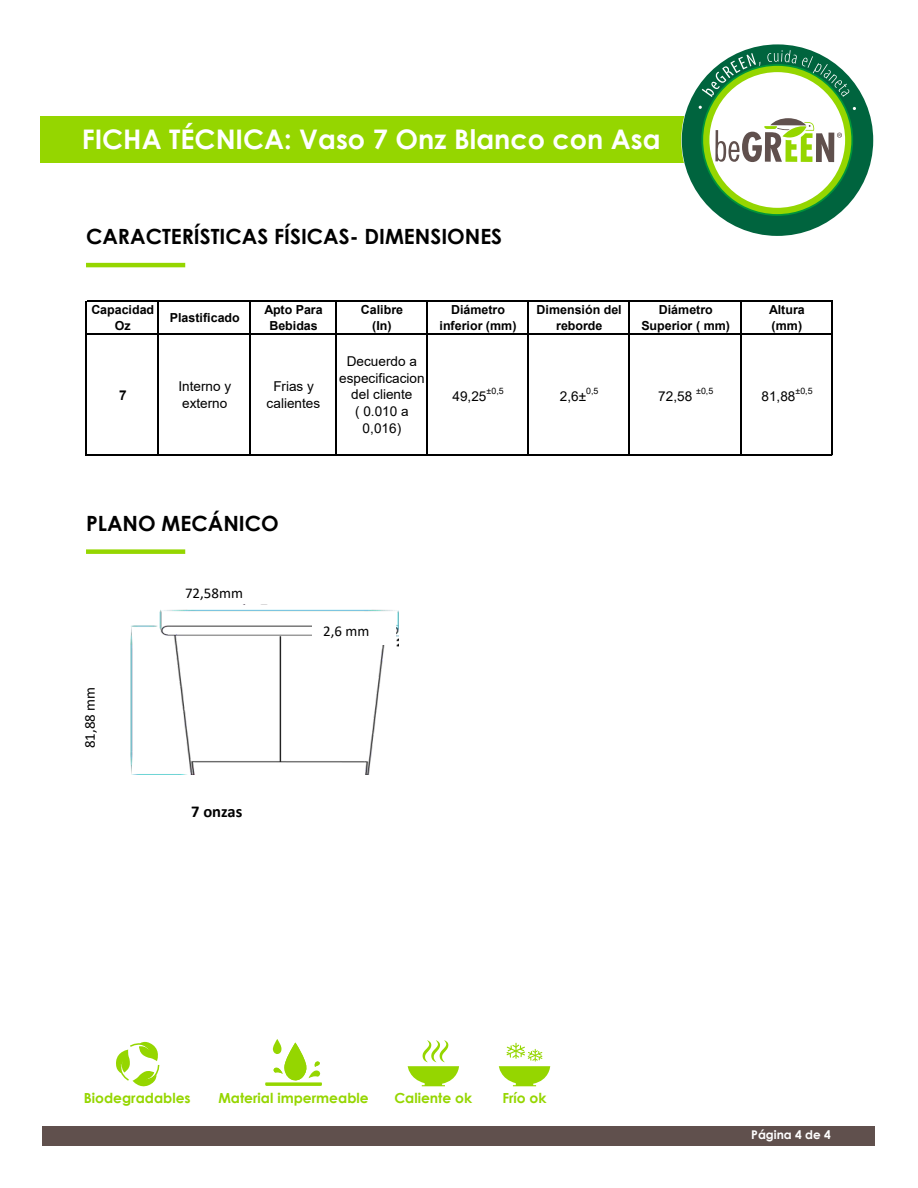
<style>
.page{position:relative;width:918px;height:1188px;background:#fff}
.page>*{position:absolute;margin:0;border:0;box-sizing:border-box;transform-origin:0 0}
.t1{font:700 27px "Century Gothic";color:#fff}
.t2{font:700 21px "Century Gothic";color:#000}
.t3{font:700 16.65px "Calibri";letter-spacing:-.005em;color:#000}
.t4{font:14.85px "Calibri";color:#000}
.t5{font:700 13.95px "Century Gothic";color:#95d600}
.t6{font:13.5px/16.6px "Arial";color:#000;text-align:center}
.t7{font:700 13.5px "Arial";color:#000}
.t8{font:700 12.45px/16px "Arial";color:#000;text-align:center}
.t9{font:700 12px "Century Gothic";color:#fff}
.t10{font:8.85px "Arial";color:#000}
</style>
<div class="page">
<hr style="left:86px;top:263px;width:99px;height:4px;background:#95d600">
<div style="left:86px;top:549px;width:99px;height:5px;background:#95d600"></div>
<div style="left:41px;top:117px;width:752px;height:46px;background:#95d600"></div>
<div style="left:42px;top:1126px;width:833px;height:20px;background:#60504d"></div>
<svg style="left:116px;top:1041px;width:44px;height:46px"></svg>
<svg style="left:408px;top:1040px;width:51px;height:46px"></svg>
<svg style="left:499px;top:1043px;width:51px;height:43px"></svg>
<svg style="left:265px;top:1039px;width:57px;height:47px"></svg>
<hr style="left:87px;top:301px;width:745px;height:1px;background:#000">
<hr style="left:86px;top:333px;width:746px;height:1px;background:#000">
<hr style="left:86px;top:455px;width:746px;height:1px;background:#000">
<hr style="left:86px;top:302px;width:1px;height:152px;background:#000">
<hr style="left:158px;top:301px;width:1px;height:155px;background:#000">
<hr style="left:250px;top:301px;width:1px;height:155px;background:#000">
<hr style="left:335px;top:301px;width:1px;height:155px;background:#000">
<hr style="left:426px;top:301px;width:2px;height:155px;background:#000">
<hr style="left:528px;top:301px;width:1px;height:155px;background:#000">
<hr style="left:629px;top:301px;width:1px;height:155px;background:#000">
<hr style="left:741px;top:301px;width:1px;height:155px;background:#000">
<hr style="left:831px;top:301px;width:1px;height:154px;background:#000">
<img style="left:130px;top:609px;width:269px;height:166px">
<div style="left:312px;top:617px;width:84px;height:28px;background:#fff"></div>
<div style="left:681px;top:44px;width:193px;height:192px;background:#00643e;border-radius:50%"></div>
<svg style="left:702px;top:53px;width:58px;height:44px"></svg>
<svg style="left:767px;top:50px;width:83px;height:47px"></svg>
<div style="left:704px;top:67px;width:146px;height:146px;background:#95d600;border-radius:50%"></div>
<div style="left:706px;top:69px;width:142px;height:142px;background:#fff;border-radius:50%"></div>
<div style="left:703px;top:66px;width:149px;height:148px;border:6px solid #95d600;border-radius:50%"></div>
<svg style="left:715px;top:118px;width:127px;height:44px"></svg>
<h1 class="t1" style="left:82px;top:118px;width:580px">FICHA TÉCNICA: Vaso 7 Onz Blanco con Asa</h1>
<h2 class="t2" style="left:86px;top:221px;width:418px">CARACTERÍSTICAS FÍSICAS- DIMENSIONES</h2>
<p class="t8" style="left:91px;top:302px;width:64px">Capacidad<br>Oz</p>
<p class="t8" style="left:170px;top:310px;width:71px">Plastificado</p>
<p class="t8" style="left:264px;top:302px;width:60px">Apto Para<br>Bebidas</p>
<p class="t8" style="left:361px;top:302px;width:44px">Calibre (In)</p>
<p class="t8" style="left:440px;top:302px;width:78px">Diámetro inferior (mm)</p>
<p class="t8" style="left:537px;top:302px;width:87px">Dimensión del reborde</p>
<p class="t8" style="left:641px;top:302px;width:90px">Diámetro<br>Superior ( mm)</p>
<p class="t8" style="left:769px;top:302px;width:37px;text-align:left">Altura (mm)</p>
<p class="t7" style="left:119px;top:385px;width:9px">7</p>
<p class="t6" style="left:178px;top:378px;width:54px;text-align:left">Interno y externo</p>
<p class="t6" style="left:267px;top:378px;width:55px">Frias y calientes</p>
<p class="t6" style="left:339px;top:353px;width:87px">Decuerdo a especificacion del cliente<br>( 0.010 a<br>0,016)</p>
<p class="t6" style="left:452px;top:388px;width:36px">49,25</p>
<p class="t10" style="left:487px;top:385px;width:19px">±0,5</p>
<p class="t6" style="left:560px;top:388px;width:28px">2,6±</p>
<p class="t10" style="left:586px;top:385px;width:14px">0,5</p>
<p class="t6" style="left:658px;top:388px;width:36px">72,58</p>
<p class="t10" style="left:696px;top:385px;width:19px">±0,5</p>
<p class="t6" style="left:761px;top:388px;width:36px">81,88</p>
<p class="t10" style="left:796px;top:385px;width:19px">±0,5</p>
<h2 class="t2" style="left:86px;top:507px;width:194px">PLANO MECÁNICO</h2>
<p class="t4" style="left:80px;top:748px;width:63px;rotate:-90deg">81,88 mm</p>
<p class="t4" style="left:185px;top:582px;width:59px">72,58mm</p>
<h3 class="t3" style="left:191px;top:799px;width:53px">7 onzas</h3>
<p class="t4" style="left:323px;top:621px;width:48px">2,6 mm</p>
<p class="t5" style="left:84px;top:1087px;width:108px">Biodegradables</p>
<p class="t5" style="left:218px;top:1087px;width:152px">Material impermeable</p>
<p class="t5" style="left:394px;top:1087px;width:79px">Caliente ok</p>
<p class="t5" style="left:502px;top:1087px;width:46px">Frío ok</p>
<p class="t9" style="left:751px;top:1126px;width:81px">Página 4 de 4</p>
</div>
